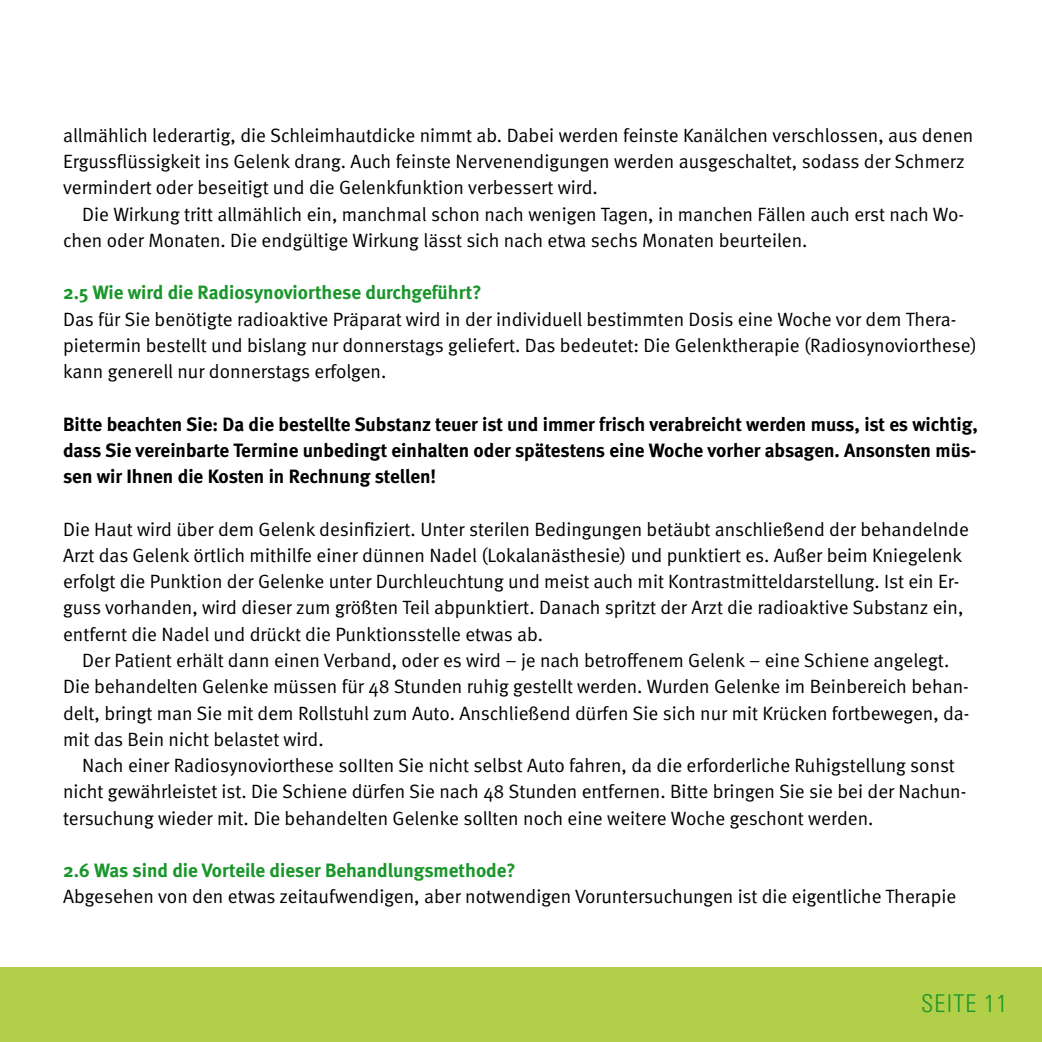
<style>
.page{position:relative;width:1042px;height:1042px;background:#fff}
.page>*{position:absolute;margin:0;border:0;box-sizing:border-box;transform-origin:0 0}
.t1{font:300 condensed 24.5px "Univers";letter-spacing:.05em;color:#1a962b}
.t2{font:19.25px/26.2px "Meta Normal";color:#000}
.t3{font:700 19.25px/26.2px "Meta";color:#000;text-align:justify}
.t4{font:700 19.25px "Meta";color:#1a962b}
</style>
<div class="page">
<div style="left:0;top:967px;width:1042px;height:75px;background:#b1cf49"></div>
<p class="t2" style="left:63px;top:122px;width:912px">allmählich lederartig, die Schleimhautdicke nimmt ab. Dabei werden feinste Kanälchen verschlossen, aus denen<br>Ergussflüssigkeit ins Gelenk drang. Auch feinste Nervenendigungen werden ausgeschaltet, sodass der Schmerz vermindert oder beseitigt und die Gelenkfunktion verbessert wird.</p>
<p class="t2" style="left:63px;top:200px;width:902px;text-indent:19px">Die Wirkung tritt allmählich ein, manchmal schon nach wenigen Tagen, in manchen Fällen auch erst nach Wo&shy;chen oder Monaten. Die endgültige Wirkung lässt sich nach etwa sechs Monaten beurteilen.</p>
<p class="t4" style="left:63px;top:281px;width:420px">2.5 Wie wird die Radiosynoviorthese durchgeführt?</p>
<p class="t2" style="left:63px;top:306px;width:915px">Das für Sie benötigte radioaktive Präparat wird in der individuell bestimmten Dosis eine Woche vor dem Thera&shy;pietermin bestellt und bislang nur donnerstags geliefert. Das bedeutet: Die Gelenktherapie (Radiosynoviorthese) kann generell nur donnerstags erfolgen.</p>
<p class="t3" style="left:63px;top:411px;width:916px">Bitte beachten Sie: Da die bestellte Substanz teuer ist und immer frisch verabreicht werden muss, ist es wichtig, dass Sie vereinbarte Termine unbedingt einhalten oder spätestens eine Woche vorher absagen. Ansonsten müs&shy;sen wir Ihnen die Kosten in Rechnung stellen!</p>
<p class="t2" style="left:63px;top:516px;width:907px">Die Haut wird über dem Gelenk desinfiziert. Unter sterilen Bedingungen betäubt anschließend der behandelnde Arzt das Gelenk örtlich mithilfe einer dünnen Nadel (Lokalanästhesie) und punktiert es. Außer beim Kniegelenk erfolgt die Punktion der Gelenke unter Durchleuchtung und meist auch mit Kontrastmitteldarstellung. Ist ein Er&shy;guss vorhanden, wird dieser zum größten Teil abpunktiert. Danach spritzt der Arzt die radioaktive Substanz ein, entfernt die Nadel und drückt die Punktionsstelle etwas ab.</p>
<p class="t2" style="left:63px;top:647px;width:908px;text-indent:19px">Der Patient erhält dann einen Verband, oder es wird – je nach betroffenem Gelenk – eine Schiene angelegt.<br>Die behandelten Gelenke müssen für 48 Stunden ruhig gestellt werden. Wurden Gelenke im Beinbereich behan&shy;delt, bringt man Sie mit dem Rollstuhl zum Auto. Anschließend dürfen Sie sich nur mit Krücken fortbewegen, da&shy;mit das Bein nicht belastet wird.</p>
<p class="t2" style="left:63px;top:752px;width:905px;text-indent:19px">Nach einer Radiosynoviorthese soIIten Sie nicht selbst Auto fahren, da die erforderliche Ruhigstellung sonst nicht gewährleistet ist. Die Schiene dürfen Sie nach 48 Stunden entfernen. Bitte bringen Sie sie bei der Nachun&shy;tersuchung wieder mit. Die behandelten Gelenke sollten noch eine weitere Woche geschont werden.</p>
<p class="t4" style="left:63px;top:859px;width:454px">2.6 Was sind die Vorteile dieser Behandlungsmethode?</p>
<p class="t2" style="left:63px;top:883px;width:895px">Abgesehen von den etwas zeitaufwendigen, aber notwendigen Voruntersuchungen ist die eigentliche Therapie</p>
<p class="t1" style="left:921px;top:988px;width:88px">SEITE 11</p>
</div>
